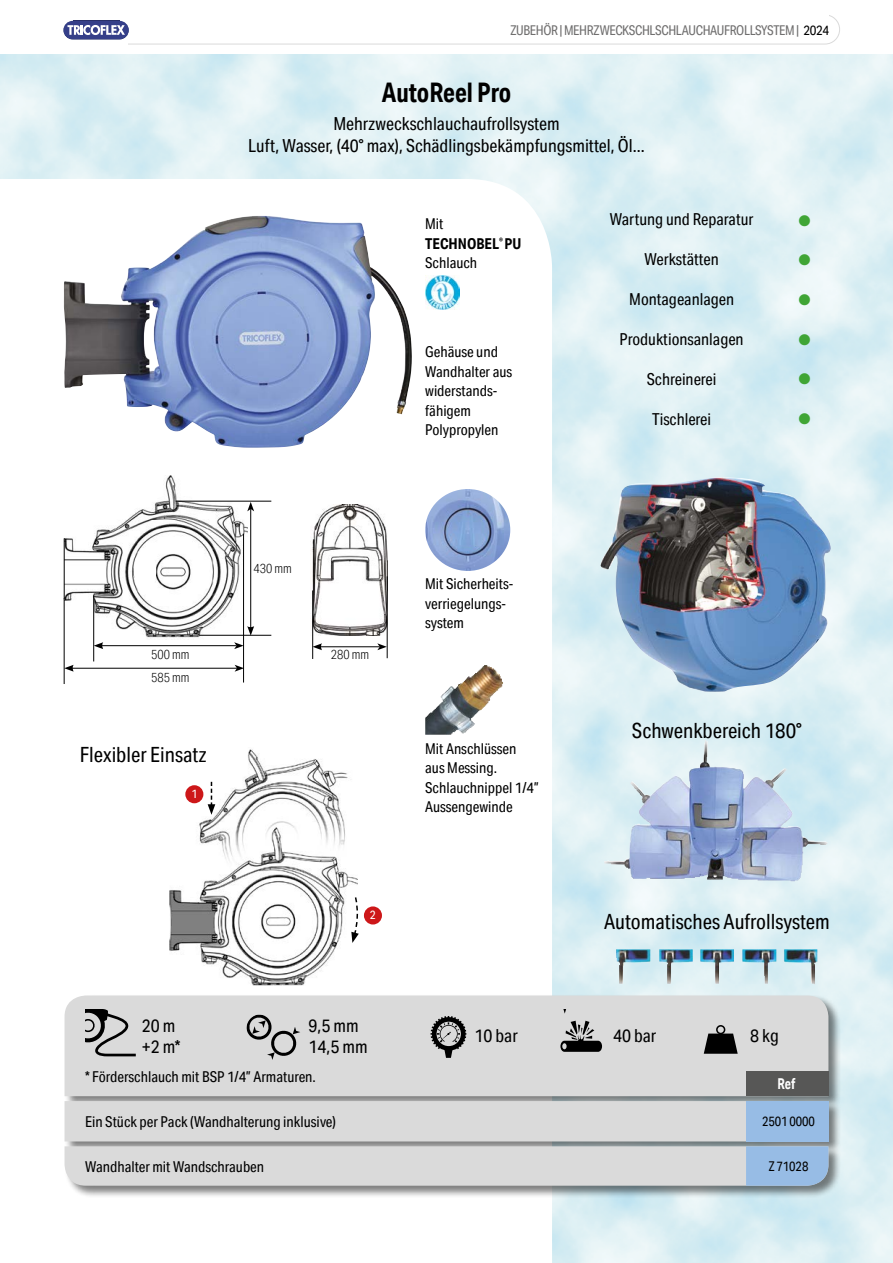
<style>
.page{position:relative;width:893px;height:1263px;background:#fff}
.page>*{position:absolute;margin:0;border:0;box-sizing:border-box;transform-origin:0 0}
.trc_titre{font:700 27px "Aktiv Grotesk Cd";color:#000;scale:.95 1}
.titres_reels{font:21px "Aktiv Grotesk Cd";color:#000}
.page_titre_2e_ligne{font:18px "Aktiv Grotesk Cd";color:#000}
.Datas_reels{font:18px "Aktiv Grotesk Cd";color:#000}
.titres_reels-2{font:16.5px "Aktiv Grotesk Cd";color:#000}
.Détails_reels{font:15px/19.5px "Aktiv Grotesk Cd";color:#000}
.Datas_reels-2{font:15px "Aktiv Grotesk Cd";color:#000}
.Détails_reels-2{font:700 15px/19.5px "Aktiv Grotesk Cd";color:#000}
.entrée_tableau_dévidoirs{font:700 15px "Aktiv Grotesk Cd";color:#fff;scale:.9 1}
.entête_page_-_pair{font:13.5px "Aktiv Grotesk Cd";letter-spacing:-.025em;color:#706f6f}
.données_techniques_tableaux{font:13.5px "Aktiv Grotesk Cd";letter-spacing:-.005em;color:#000;scale:.95 1}
.Corps_CGV{font:300 13.2px "Aktiv Grotesk Cd";color:#000;scale:.95 1}
.t1{font:12px "Aktiv Grotesk Cd";color:#fff}
.coches_tableau{font:10.95px "Webdings";color:#3fa535}
.s1{color:#000}
.s2{font-weight:400}
</style>
<div class="page">
<img style="left:0;top:54px;width:893px;height:1209px">
<img style="left:64px;top:475px;width:184px;height:164px">
<div style="left:134px;top:550px;width:22px;height:42px;background:#fff;border-radius:50%"></div>
<img style="left:64px;top:216px;width:191px;height:216px">
<img style="left:170px;top:747px;width:188px;height:238px">
<img style="left:425px;top:665px;width:78px;height:70px">
<img style="left:425px;top:489px;width:85px;height:82px">
<div style="left:63px;top:994px;width:778px;height:204px;background:#000;opacity:.5"></div>
<svg style="left:65px;top:995px;width:763px;height:191px;background:#d5d5d5"></svg>
<img style="left:310px;top:504px;width:77px;height:132px">
<hr style="left:176px;top:501px;width:95px;height:1px;background:#000">
<hr style="left:320px;top:646px;width:60px;height:1px;background:#000">
<svg style="left:313px;top:643px;width:9px;height:7px"></svg>
<svg style="left:377px;top:643px;width:10px;height:7px"></svg>
<hr style="left:101px;top:645px;width:136px;height:1px;background:#000">
<svg style="left:94px;top:642px;width:9px;height:7px"></svg>
<svg style="left:234px;top:642px;width:9px;height:7px"></svg>
<hr style="left:71px;top:668px;width:166px;height:1px;background:#000">
<svg style="left:65px;top:665px;width:9px;height:7px"></svg>
<svg style="left:235px;top:665px;width:8px;height:7px"></svg>
<hr style="left:250px;top:509px;width:1px;height:119px;background:#000">
<svg style="left:247px;top:626px;width:7px;height:9px"></svg>
<svg style="left:247px;top:502px;width:7px;height:9px"></svg>
<hr style="left:312px;top:590px;width:1px;height:69px;background:#000">
<hr style="left:93px;top:595px;width:1px;height:66px;background:#000">
<hr style="left:387px;top:576px;width:1px;height:82px;background:#000">
<hr style="left:243px;top:534px;width:1px;height:148px;background:#000">
<hr style="left:199px;top:635px;width:72px;height:1px;background:#000">
<svg style="left:85px;top:1010px;width:51px;height:46px;background:#a3a3a3"></svg>
<svg style="left:246px;top:1014px;width:54px;height:46px;background:#afafaf"></svg>
<svg style="left:431px;top:1016px;width:35px;height:42px"></svg>
<svg style="left:560px;top:1010px;width:8px;height:3px"></svg>
<svg style="left:560px;top:1021px;width:42px;height:31px"></svg>
<svg style="left:704px;top:1025px;width:34px;height:29px"></svg>
<img style="left:596px;top:477px;width:241px;height:215px">
<img style="left:616px;top:949px;width:201px;height:36px">
<div style="left:185px;top:785px;width:18px;height:18px;background:#cd1719;border-radius:50%"></div>
<div style="left:364px;top:906px;width:18px;height:18px;background:#cd1719;border-radius:50%"></div>
<svg style="left:746px;top:1146px;width:82px;height:40px;background:#96bae1"></svg>
<div style="left:746px;top:1101px;width:82px;height:40px;background:#97bce5"></div>
<img style="left:604px;top:740px;width:224px;height:141px">
<hr style="left:64px;top:538px;width:1px;height:61px;background:#000">
<hr style="left:64px;top:598px;width:1px;height:86px;background:#000">
<img style="left:425px;top:275px;width:34px;height:34px">
<svg style="left:208px;top:782px;width:7px;height:33px"></svg>
<svg style="left:351px;top:896px;width:8px;height:47px"></svg>
<div style="left:746px;top:1071px;width:82px;height:25px;background:#575756"></div>
<div style="left:43px;top:15px;width:797px;height:29px;border:1px solid #dadada;border-radius:15px"></div>
<div style="left:30px;top:11px;width:799px;height:25px;background:#fff"></div>
<div style="left:43px;top:11px;width:85px;height:36px;background:#fff"></div>
<div style="left:63px;top:21px;width:66px;height:18px;background:#353f89;border-radius:9px"></div>
<svg style="left:63px;top:21px;width:62px;height:18px"></svg>
<p class="entête_page_-_pair" style="left:510px;top:22px;width:320px">ZUBEHÖR | MEHRZWECKSCHLSCHLAUCHAUFROLLSYSTEM | <span class="s1">2024</span></p>
<p class="trc_titre" style="left:382px;top:76px;width:138px">AutoReel Pro</p>
<p class="page_titre_2e_ligne" style="left:333px;top:113px;width:228px">Mehrzweckschlauchaufrollsystem</p>
<p class="page_titre_2e_ligne" style="left:248px;top:135px;width:398px">Luft, Wasser, (40° max), Schädlingsbekämpfungsmittel, Öl...</p>
<p class="Détails_reels-2" style="left:425px;top:214px;width:98px"><span class="s2">Mit<br></span>TECHNOBEL<sup>®</sup> PU</p>
<p class="Détails_reels" style="left:425px;top:253px;width:54px">Schlauch</p>
<p class="Détails_reels" style="left:425px;top:342px;width:88px">Gehäuse und<br>Wandhalter aus</p>
<p class="Détails_reels" style="left:425px;top:381px;width:74px">widerstands&shy;fähigem</p>
<p class="Détails_reels" style="left:425px;top:420px;width:75px">Polypropylen</p>
<p class="titres_reels-2" style="left:610px;top:209px;width:145px">Wartung und Reparatur</p>
<p class="titres_reels-2" style="left:644px;top:249px;width:76px">Werkstätten</p>
<p class="titres_reels-2" style="left:629px;top:289px;width:106px">Montageanlagen</p>
<p class="titres_reels-2" style="left:620px;top:329px;width:126px">Produktionsanlagen</p>
<p class="titres_reels-2" style="left:647px;top:369px;width:71px">Schreinerei</p>
<p class="titres_reels-2" style="left:652px;top:410px;width:61px">Tischlerei</p>
<p class="coches_tableau" style="left:799px;top:215px;width:12px">■</p>
<p class="coches_tableau" style="left:799px;top:255px;width:12px">■</p>
<p class="coches_tableau" style="left:799px;top:294px;width:12px">■</p>
<p class="coches_tableau" style="left:799px;top:334px;width:12px">■</p>
<p class="coches_tableau" style="left:799px;top:373px;width:12px">■</p>
<p class="coches_tableau" style="left:799px;top:413px;width:12px">■</p>
<p class="Corps_CGV" style="left:254px;top:560px;width:42px">430 mm</p>
<p class="Détails_reels" style="left:425px;top:574px;width:90px">Mit Sicherheits-</p>
<p class="Détails_reels" style="left:425px;top:594px;width:82px">verriegelungs-</p>
<p class="Détails_reels" style="left:425px;top:613px;width:40px">system</p>
<p class="Corps_CGV" style="left:151px;top:647px;width:42px">500 mm</p>
<p class="Corps_CGV" style="left:151px;top:669px;width:42px">585 mm</p>
<p class="Corps_CGV" style="left:331px;top:647px;width:42px">280 mm</p>
<p class="titres_reels" style="left:632px;top:718px;width:171px">Schwenkbereich 180°</p>
<p class="titres_reels" style="left:80px;top:742px;width:128px">Flexibler Einsatz</p>
<p class="t1" style="left:191px;top:786px;width:8px">1</p>
<p class="Détails_reels" style="left:425px;top:739px;width:115px">Mit Anschlüssen aus Messing.<br>Schlauchnippel 1/4”<br>Aussengewinde</p>
<p class="t1" style="left:370px;top:908px;width:7px">2</p>
<p class="titres_reels" style="left:604px;top:909px;width:227px">Automatisches Aufrollsystem</p>
<p class="Datas_reels" style="left:142px;top:1014px;width:35px">20 m</p>
<p class="Datas_reels" style="left:142px;top:1035px;width:40px">+2 m*</p>
<p class="Datas_reels" style="left:308px;top:1014px;width:52px">9,5 mm</p>
<p class="Datas_reels" style="left:308px;top:1035px;width:61px">14,5 mm</p>
<p class="Datas_reels" style="left:474px;top:1025px;width:45px">10 bar</p>
<p class="Datas_reels" style="left:613px;top:1025px;width:45px">40 bar</p>
<p class="Datas_reels" style="left:750px;top:1025px;width:30px">8 kg</p>
<p class="Datas_reels-2" style="left:85px;top:1068px;width:232px">* Förderschlauch mit BSP 1/4” Armaturen.</p>
<p class="Datas_reels-2" style="left:85px;top:1113px;width:252px">Ein Stück per Pack (Wandhalterung inklusive)</p>
<p class="Datas_reels-2" style="left:85px;top:1158px;width:181px">Wandhalter mit Wandschrauben</p>
<p class="entrée_tableau_dévidoirs" style="left:777px;top:1075px;width:21px">Ref</p>
<p class="données_techniques_tableaux" style="left:762px;top:1113px;width:57px">2501 0000</p>
<p class="données_techniques_tableaux" style="left:769px;top:1158px;width:43px">Z 71028</p>
</div>
